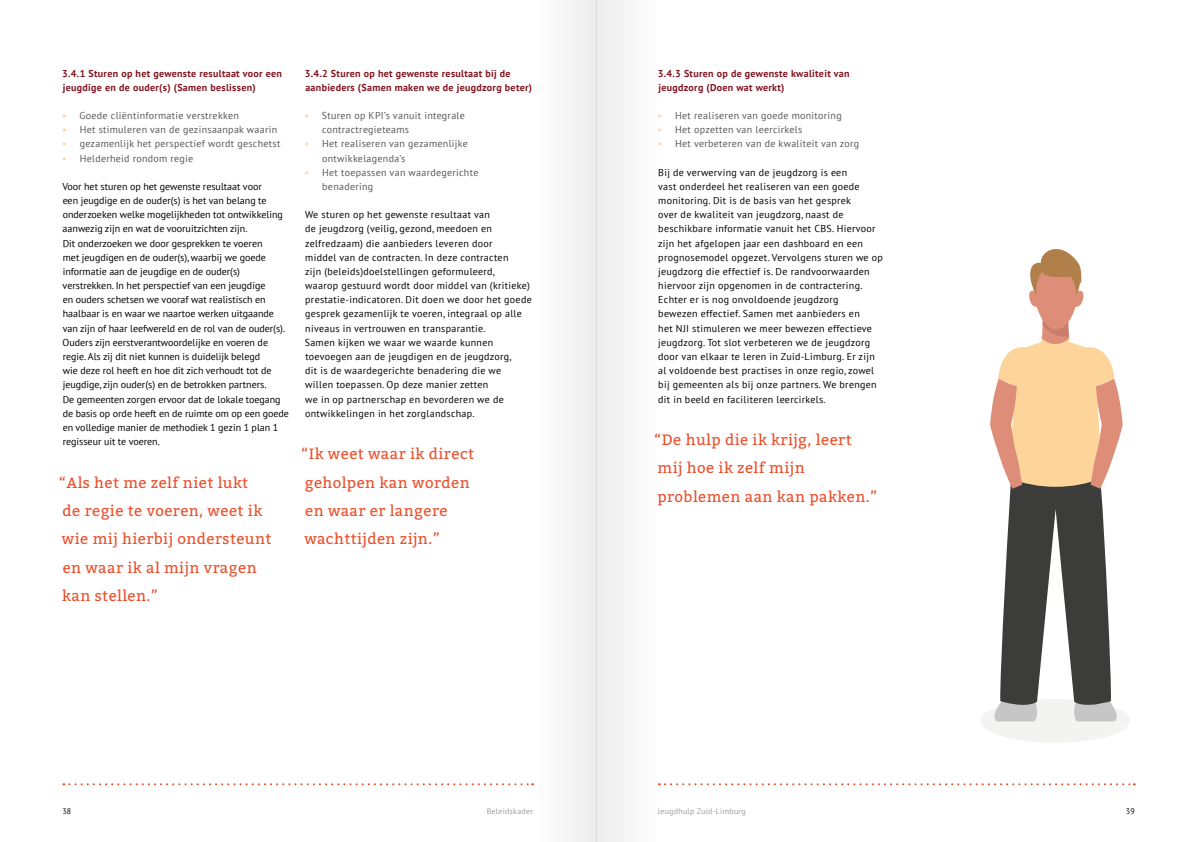
<style>
.page{position:relative;width:1191px;height:842px;background:#fff}
.page>*{position:absolute;margin:0;border:0;box-sizing:border-box;transform-origin:0 0}
.t1{font:15px/28.3px "Bitter";letter-spacing:.03em;color:#ea512d}
.t2{font:10px/14.2px "PT Sans";letter-spacing:.03em;color:#000}
.t3{font:10px/14.2px "PT Sans";color:#000}
.t4{font:10px/14.2px "PT Sans";letter-spacing:.03em;color:#575756}
.t5{font:700 10px/14.2px "PT Sans";letter-spacing:.03em;color:#821622}
.t6{font:8px "PT Sans";letter-spacing:.03em;color:#9d9d9c}
.t7{font:8px "PT Sans";color:#000}
.s1{color:#fdd59b}
</style>
<div class="page">
<div style="left:980px;top:699px;width:150px;height:44px;background:#f3f3f2;border-radius:50%"></div>
<svg style="left:990px;top:249px;width:132px;height:472px"></svg>
<svg style="left:63px;top:783px;width:470px;height:2px"></svg>
<svg style="left:659px;top:783px;width:475px;height:2px"></svg>
<div style="left:533px;top:0;width:63px;height:842px;background:#f6f6f6"></div>
<div style="left:596px;top:0;width:63px;height:842px;background:#f5f5f5"></div>
<p class="t5" style="left:62px;top:66px;width:221px">3.4.1 Sturen op het gewenste resultaat voor een jeugdige en de ouder(s) (Samen beslissen)</p>
<p class="t4" style="left:62px;top:108px;width:178px"><span class="s1">•</span> Goede cliëntinformatie verstrekken</p>
<p class="t4" style="left:62px;top:122px;width:217px"><span class="s1">•</span> Het stimuleren van de gezinsaanpak waarin</p>
<p class="t4" style="left:62px;top:137px;width:220px"><span class="s1">•</span> gezamenlijk het perspectief wordt geschetst</p>
<p class="t4" style="left:62px;top:151px;width:133px"><span class="s1">•</span> Helderheid rondom regie</p>
<p class="t3" style="left:62px;top:179px;width:228px">Voor het sturen op het gewenste resultaat voor<br>een jeugdige en de ouder(s) is het van belang te onderzoeken welke mogelijkheden tot ontwikkeling aanwezig zijn en wat de vooruitzichten zijn.<br>Dit onderzoeken we door gesprekken te voeren<br>met jeugdigen en de ouder(s), waarbij we goede informatie aan de jeugdige en de ouder(s) verstrekken. In het perspectief van een jeugdige<br>en ouders schetsen we vooraf wat realistisch en haalbaar is en waar we naartoe werken uitgaande van zijn of haar leefwereld en de rol van de ouder(s).<br>Ouders zijn eerstverantwoordelijke en voeren de regie. Als zij dit niet kunnen is duidelijk belegd<br>wie deze rol heeft en hoe dit zich verhoudt tot de jeugdige, zijn ouder(s) en de betrokken partners.<br>De gemeenten zorgen ervoor dat de lokale toegang de basis op orde heeft en de ruimte om op een goede en volledige manier de methodiek 1 gezin 1 plan 1 regisseur uit te voeren.</p>
<h1 class="t1" style="left:59px;top:468px;width:214px">“Als het me zelf niet lukt<br>de regie te voeren, weet ik wie mij hierbij ondersteunt en waar ik al mijn vragen kan stellen.”</h1>
<p class="t5" style="left:305px;top:66px;width:229px">3.4.2 Sturen op het gewenste resultaat bij de aanbieders (Samen maken we de jeugdzorg beter)</p>
<p class="t4" style="left:322px;top:108px;width:144px;text-indent:-18px"><span class="s1">•</span> Sturen op KPI’s vanuit integrale contractregieteams</p>
<p class="t4" style="left:322px;top:137px;width:147px;text-indent:-18px"><span class="s1">•</span> Het realiseren van gezamenlijke ontwikkelagenda’s</p>
<p class="t4" style="left:322px;top:165px;width:158px;text-indent:-18px"><span class="s1">•</span> Het toepassen van waardegerichte benadering</p>
<p class="t2" style="left:305px;top:207px;width:228px">We sturen op het gewenste resultaat van<br>de jeugdzorg (veilig, gezond, meedoen en zelfredzaam) die aanbieders leveren door<br>middel van de contracten. In deze contracten<br>zijn (beleids)doelstellingen geformuleerd,<br>waarop gestuurd wordt door middel van (kritieke) prestatie-indicatoren. Dit doen we door het goede gesprek gezamenlijk te voeren, integraal op alle niveaus in vertrouwen en transparantie.<br>Samen kijken we waar we waarde kunnen toevoegen aan de jeugdigen en de jeugdzorg,<br>dit is de waardegerichte benadering die we<br>willen toepassen. Op deze manier zetten<br>we in op partnerschap en bevorderen we de ontwikkelingen in het zorglandschap.</p>
<h1 class="t1" style="left:301px;top:440px;width:174px">“Ik weet waar ik direct geholpen kan worden en waar er langere wachttijden zijn.”</h1>
<p class="t5" style="left:658px;top:66px;width:193px">3.4.3 Sturen op de gewenste kwaliteit van jeugdzorg (Doen wat werkt)</p>
<p class="t4" style="left:657px;top:108px;width:186px"><span class="s1">•</span> Het realiseren van goede monitoring</p>
<p class="t4" style="left:657px;top:122px;width:146px"><span class="s1">•</span> Het opzetten van leercirkels</p>
<p class="t4" style="left:657px;top:137px;width:203px"><span class="s1">•</span> Het verbeteren van de kwaliteit van zorg</p>
<p class="t2" style="left:658px;top:165px;width:226px">Bij de verwerving van de jeugdzorg is een<br>vast onderdeel het realiseren van een goede monitoring. Dit is de basis van het gesprek<br>over de kwaliteit van jeugdzorg, naast de beschikbare informatie vanuit het CBS. Hiervoor zijn het afgelopen jaar een dashboard en een prognosemodel opgezet. Vervolgens sturen we op jeugdzorg die effectief is. De randvoorwaarden hiervoor zijn opgenomen in de contractering.<br>Echter er is nog onvoldoende jeugdzorg<br>bewezen effectief. Samen met aanbieders en<br>het NJI stimuleren we meer bewezen effectieve jeugdzorg. Tot slot verbeteren we de jeugdzorg door van elkaar te leren in Zuid-Limburg. Er zijn al voldoende best practises in onze regio, zowel bij gemeenten als bij onze partners. We brengen dit in beeld en faciliteren leercirkels.</p>
<h1 class="t1" style="left:654px;top:426px;width:224px">“De hulp die ik krijg, leert mij hoe ik zelf mijn problemen aan kan pakken.”</h1>
<p class="t7" style="left:62px;top:806px;width:10px">38</p>
<p class="t6" style="left:486px;top:806px;width:48px">Beleidskader</p>
<p class="t6" style="left:658px;top:806px;width:89px">Jeugdhulp Zuid-Limburg</p>
<p class="t7" style="left:1125px;top:806px;width:10px">39</p>
</div>
